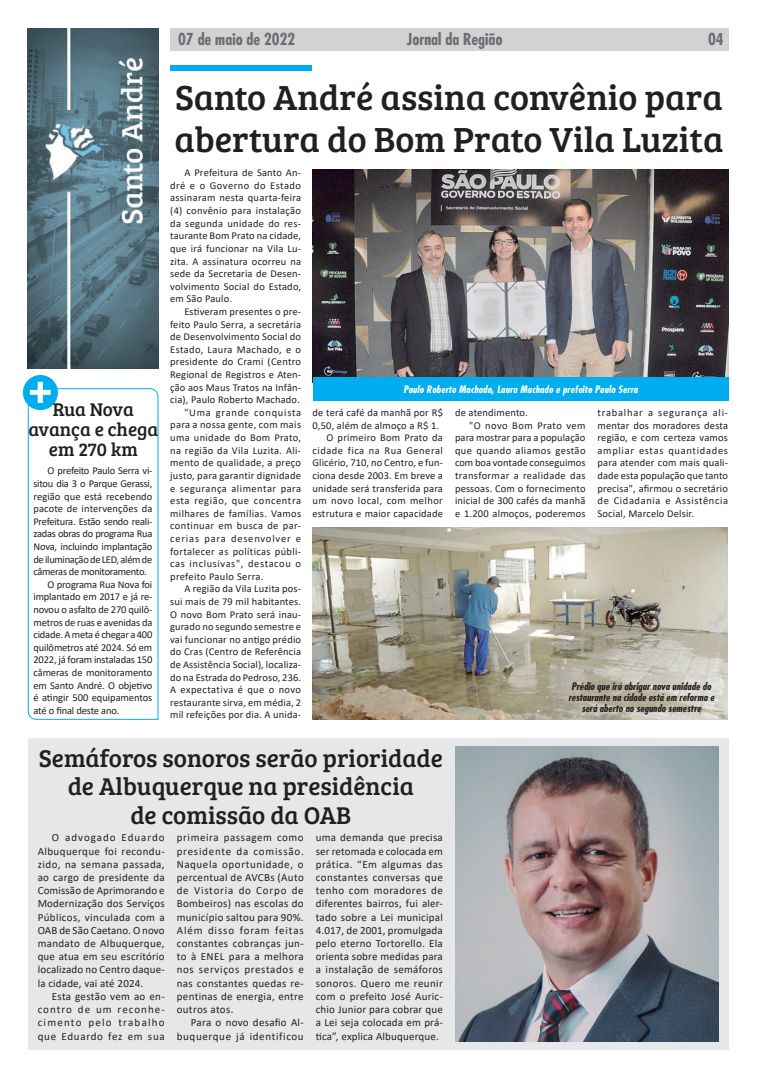
<style>
.page{position:relative;width:757px;height:1078px;background:#fff}
.page>*{position:absolute;margin:0;border:0;box-sizing:border-box;transform-origin:0 0}
.Titulos_peq{font:50.7px "Bree Serif";color:#fff}
.Titulos{font:36px/42px "Bree Serif";color:#231f20}
.Titulos_peq-2{font:25px/28px "Bree Serif";color:#231f20;text-align:center}
.rapidas{font:19px/20px "Bree Serif";color:#231f20;text-align:center}
.texto{font:700 condensed 16px "Futura";color:#6c6d70}
.texto-2{font:11px/13.2px "Calibri";letter-spacing:.02em;color:#231f20;text-align:justify}
.texto-3{font:11px/13.2px "Calibri";letter-spacing:.06em;color:#231f20;text-align:right}
.Texto{font:10.5px/12.6px "Calibri";letter-spacing:.015em;color:#231f20;text-align:justify}
.texto-4{font:10.5px/12.6px "Calibri";letter-spacing:-.025em;color:#231f20;text-align:justify}
.Legendas_novas{font:italic 700 condensed 10px/11px "Futura";color:#231f20;text-align:center}
.Legendas_novas-2{font:italic 700 condensed 10px "Futura";letter-spacing:.015em;color:#fff}
</style>
<div class="page">
<div style="left:28px;top:738px;width:701px;height:311px;background:#e6e7e9"></div>
<div style="left:170px;top:28px;width:559px;height:23px;background:#d1d2d4"></div>
<img style="left:28px;top:28px;width:130px;height:340px">
<div style="left:170px;top:65px;width:142px;height:6px;background:#00aeef"></div>
<img style="left:313px;top:170px;width:415px;height:207px">
<div style="left:313px;top:377px;width:415px;height:24px;background:#00aeef"></div>
<img style="left:312px;top:527px;width:415px;height:192px">
<svg style="left:27px;top:387px;width:132px;height:333px"></svg>
<div style="left:23px;top:375px;width:35px;height:35px;background:#00aeef;border-radius:50%"></div>
<img style="left:455px;top:746px;width:263px;height:294px">
<p class="Titulos_peq" style="left:27px;top:353px;width:29px">+</p>
<p class="rapidas" style="left:28px;top:398px;width:131px">Rua Nova avança e chega em 270 km</p>
<p class="texto-4" style="left:33px;top:464px;width:120px;text-indent:14px">O prefeito Paulo Serra vi&shy;sitou dia 3 o Parque Gerassi, região que está recebendo pacote de intervenções da Prefeitura. Estão sendo reali&shy;zadas obras do programa Rua Nova, incluindo implantação de iluminação de LED, além de câmeras de monitoramento.</p>
<p class="texto-4" style="left:33px;top:577px;width:120px;text-indent:14px">O programa Rua Nova foi implantado em 2017 e já re&shy;novou o asfalto de 270 quilô&shy;metros de ruas e avenidas da cidade. A meta é chegar a 400 quilômetros até 2024. Só em 2022, já foram instaladas 150 câmeras de monitoramento em Santo André. O objetivo é atingir 500 equipamentos até o final deste ano.</p>
<p class="texto" style="left:178px;top:29px;width:119px">07 de maio de 2022</p>
<p class="texto" style="left:407px;top:29px;width:97px">Jornal da Região</p>
<p class="texto" style="left:708px;top:29px;width:17px">04</p>
<p class="Titulos" style="left:174px;top:74px;width:550px">Santo André assina convênio para abertura do Bom Prato Vila Luzita</p>
<p class="Texto" style="left:170px;top:166px;width:132px;text-indent:14px">A Prefeitura de Santo An&shy;dré e o Governo do Estado assinaram nesta quarta-feira (4) convênio para instalação da segunda unidade do res&shy;taurante Bom Prato na cidade, que irá funcionar na Vila Lu&shy;zita. A assinatura ocorreu na sede da Secretaria de Desen&shy;volvimento Social do Estado, em São Paulo.</p>
<p class="Texto" style="left:170px;top:305px;width:132px;text-indent:14px">Estiveram presentes o pre&shy;feito Paulo Serra, a secretária de Desenvolvimento Social do Estado, Laura Machado, e o presidente do Crami (Centro Regional de Registros e Aten&shy;ção aos Maus Tratos na Infân&shy;cia), Paulo Roberto Machado.</p>
<p class="Texto" style="left:170px;top:405px;width:132px;text-indent:14px">"Uma grande conquista para a nossa gente, com mais uma unidade do Bom Prato, na região da Vila Luzita. Ali&shy;mento de qualidade, a preço justo, para garantir dignidade e segurança alimentar para esta região, que concentra milhares de famílias. Vamos continuar em busca de par&shy;cerias para desenvolver e fortalecer as políticas públi&shy;cas inclusivas", destacou o prefeito Paulo Serra.</p>
<p class="Texto" style="left:170px;top:582px;width:132px;text-indent:14px">A região da Vila Luzita pos&shy;sui mais de 79 mil habitantes.<br>O novo Bom Prato será inau&shy;gurado no segundo semestre e vai funcionar no antigo prédio do Cras (Centro de Referência de Assistência Social), localiza&shy;do na Estrada do Pedroso, 236.<br>A expectativa é que o novo restaurante sirva, em média, 2 mil refeições por dia. A unida-</p>
<p class="Legendas_novas-2" style="left:403px;top:382px;width:236px">Paulo Roberto Machado, Laura Machado e prefeito Paulo Serra</p>
<p class="Texto" style="left:312px;top:406px;width:132px">de terá café da manhã por R$<br>0,50, além de almoço a R$ 1.</p>
<p class="Texto" style="left:312px;top:431px;width:132px;text-indent:14px">O primeiro Bom Prato da cidade fica na Rua General Glicério, 710, no Centro, e fun&shy;ciona desde 2003. Em breve a unidade será transferida para um novo local, com melhor estrutura e maior capacidade</p>
<p class="Texto" style="left:597px;top:406px;width:132px">trabalhar a segurança ali&shy;mentar dos moradores desta região, e com certeza vamos ampliar estas quantidades para atender com mais quali&shy;dade esta população que tanto precisa", afirmou o secretário de Cidadania e Assistência Social, Marcelo Delsir.</p>
<p class="Texto" style="left:455px;top:406px;width:74px">de atendimento.</p>
<p class="Texto" style="left:455px;top:418px;width:132px;text-indent:14px">"O novo Bom Prato vem para mostrar para a população que quando aliamos gestão com boa vontade conseguimos transformar a realidade das pessoas. Com o fornecimento inicial de 300 cafés da manhã e 1.200 almoços, poderemos</p>
<p class="Legendas_novas" style="left:568px;top:679px;width:147px">Prédio que irá abrigar nova unidade do restaurante na cidade está em reforma e será aberto no segundo semestre</p>
<p class="Titulos_peq-2" style="left:39px;top:743px;width:405px">Semáforos sonoros serão prioridade de Albuquerque na presidência</p>
<p class="Titulos_peq-2" style="left:130px;top:799px;width:222px">de comissão da OAB</p>
<p class="texto-2" style="left:38px;top:830px;width:129px;text-indent:14px">O advogado Eduardo Albuquerque foi recondu&shy;zido, na semana passada, ao cargo de presidente da Comissão de Aprimorando e Modernização dos Serviços Públicos, vinculada com a OAB de São Caetano. O novo mandato de Albuquerque, que atua em seu escritório localizado no Centro daque&shy;la cidade, vai até 2024.</p>
<p class="texto-2" style="left:38px;top:989px;width:129px;text-indent:14px">Esta gestão vem ao en&shy;contro de um reconhe&shy;cimento pelo trabalho que Eduardo fez em sua</p>
<p class="texto-2" style="left:177px;top:830px;width:129px">primeira passagem como presidente da comissão.<br>Naquela oportunidade, o percentual de AVCBs (Auto de Vistoria do Corpo de Bombeiros) nas escolas do município saltou para 90%.<br>Além disso foram feitas constantes cobranças jun&shy;to à ENEL para a melhora nos serviços prestados e nas constantes quedas re&shy;pentinas de energia, entre outros atos.</p>
<p class="texto-3" style="left:177px;top:1015px;width:129px">Para o novo desafio Al&shy;buquerque já identificou</p>
<p class="texto-2" style="left:316px;top:830px;width:129px">uma demanda que precisa ser retomada e colocada em prática. “Em algumas das constantes conversas que tenho com moradores de diferentes bairros, fui aler&shy;tado sobre a Lei municipal 4.017, de 2001, promulgada pelo eterno Tortorello. Ela orienta sobre medidas para a instalação de semáforos sonoros. Quero me reunir com o prefeito José Auric&shy;chio Junior para cobrar que a Lei seja colocada em prá&shy;tica”, explica Albuquerque.</p>
</div>
